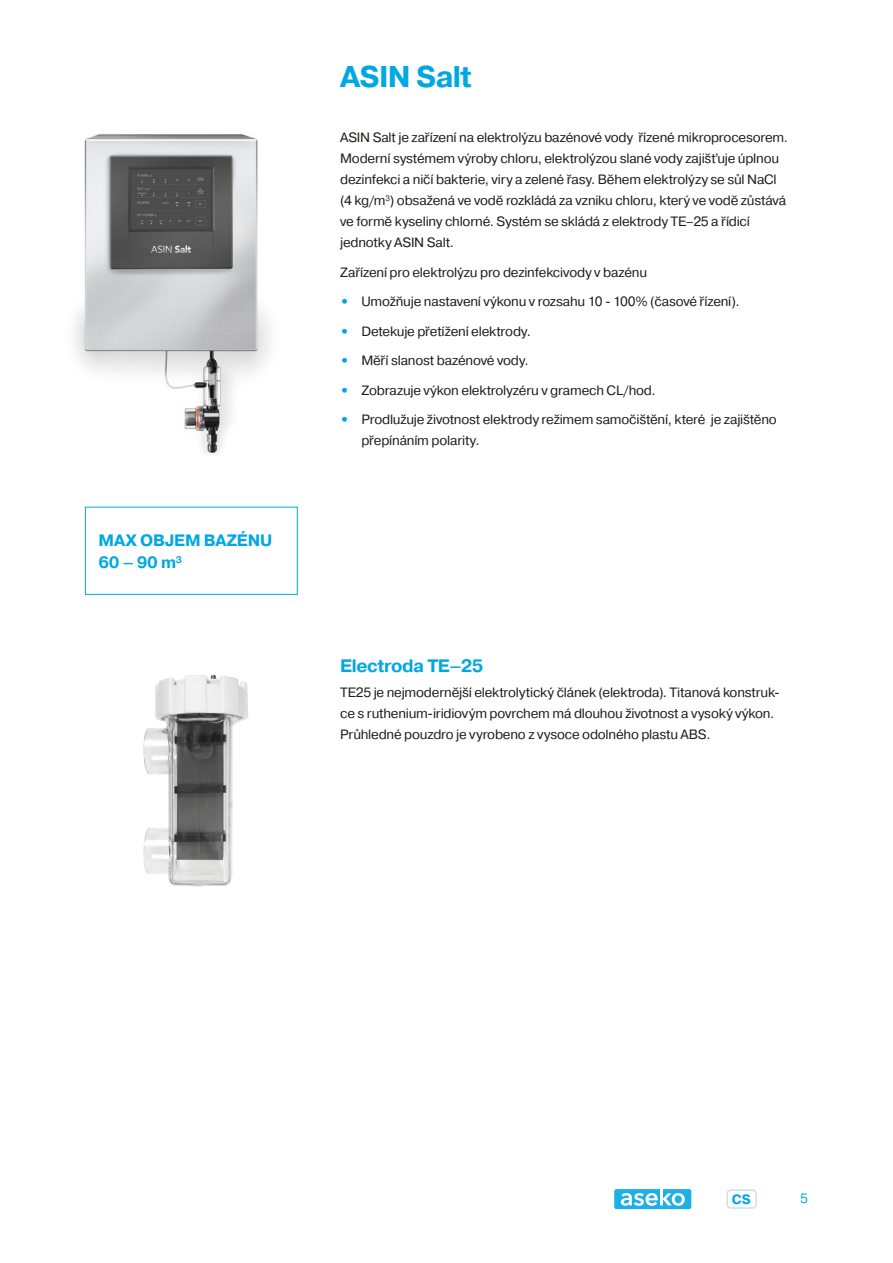
<style>
.page{position:relative;width:893px;height:1263px;background:#fff}
.page>*{position:absolute;margin:0;border:0;box-sizing:border-box;transform-origin:0 0}
.Nadpis_1{font:700 30px "Pragmatica";letter-spacing:-.03em;color:#00a8e3}
.Nadpis_2{font:700 18px "Pragmatica";letter-spacing:-.025em;color:#00a8e3}
.t1{font:700 16.5px/22.5px "Pragmatica";letter-spacing:-.015em;color:#00a8e3}
.t2{font:13.5px/21px "Pragmatica";letter-spacing:-.015em;color:#1d1d1b}
.t3{font:700 13.5px "Pragmatica";color:#00a8e3}
.t4{font:13.5px "Pragmatica";color:#00a8e3}
.s1{font-weight:700;color:#00a8e3}
</style>
<div class="page">
<div style="left:726px;top:1189px;width:31px;height:20px;border:2px solid #c7e2f4;border-radius:4px"></div>
<svg style="left:614px;top:1189px;width:77px;height:20px"></svg>
<img style="left:74px;top:134px;width:197px;height:320px">
<img style="left:143px;top:674px;width:105px;height:213px">
<div style="left:85px;top:507px;width:213px;height:88px;border:1px solid #00a8e3"></div>
<p class="t1" style="left:99px;top:529px;width:175px">MAX OBJEM BAZÉNU<br>60 – 90 m<sup>3</sup></p>
<p class="Nadpis_1" style="left:340px;top:58px;width:133px">ASIN Salt</p>
<p class="t2" style="left:340px;top:127px;width:449px">ASIN Salt je zařízení na elektrolýzu bazénové vody řízené mikroprocesorem.<br>Moderní systémem výroby chloru, elektrolýzou slané vody zajišťuje úplnou dezinfekci a ničí bakterie, viry a zelené řasy. Během elektrolýzy se sůl NaCl (4 kg/m<sup>3</sup>) obsažená ve vodě rozkládá za vzniku chloru, který ve vodě zůstává ve formě kyseliny chlorné. Systém se skládá z elektrody TE–25 a řídicí jednotky ASIN Salt.</p>
<p class="t2" style="left:340px;top:262px;width:308px">Zařízení pro elektrolýzu pro dezinfekcivody v bazénu</p>
<p class="t2" style="left:340px;top:291px;width:401px"><span class="s1">•</span> Umožňuje nastavení výkonu v rozsahu 10 - 100% (časové řízení).</p>
<p class="t2" style="left:340px;top:321px;width:192px"><span class="s1">•</span> Detekuje přetížení elektrody.</p>
<p class="t2" style="left:340px;top:350px;width:190px"><span class="s1">•</span> Měří slanost bazénové vody.</p>
<p class="t2" style="left:340px;top:380px;width:317px"><span class="s1">•</span> Zobrazuje výkon elektrolyzéru v gramech CL/hod.</p>
<p class="t2" style="left:361px;top:409px;width:417px;text-indent:-21px"><span class="s1">•</span> Prodlužuje životnost elektrody režimem samočištění, které je zajištěno přepínáním polarity.</p>
<p class="Nadpis_2" style="left:340px;top:654px;width:145px">Electroda TE–25</p>
<p class="t2" style="left:340px;top:683px;width:441px">TE25 je nejmodernější elektrolytický článek (elektroda). Titanová konstruk&shy;ce s ruthenium-iridiovým povrchem má dlouhou životnost a vysoký výkon.<br>Průhledné pouzdro je vyrobeno z vysoce odolného plastu ABS.</p>
<p class="t3" style="left:732px;top:1190px;width:20px">CS</p>
<p class="t4" style="left:800px;top:1190px;width:9px">5</p>
</div>
